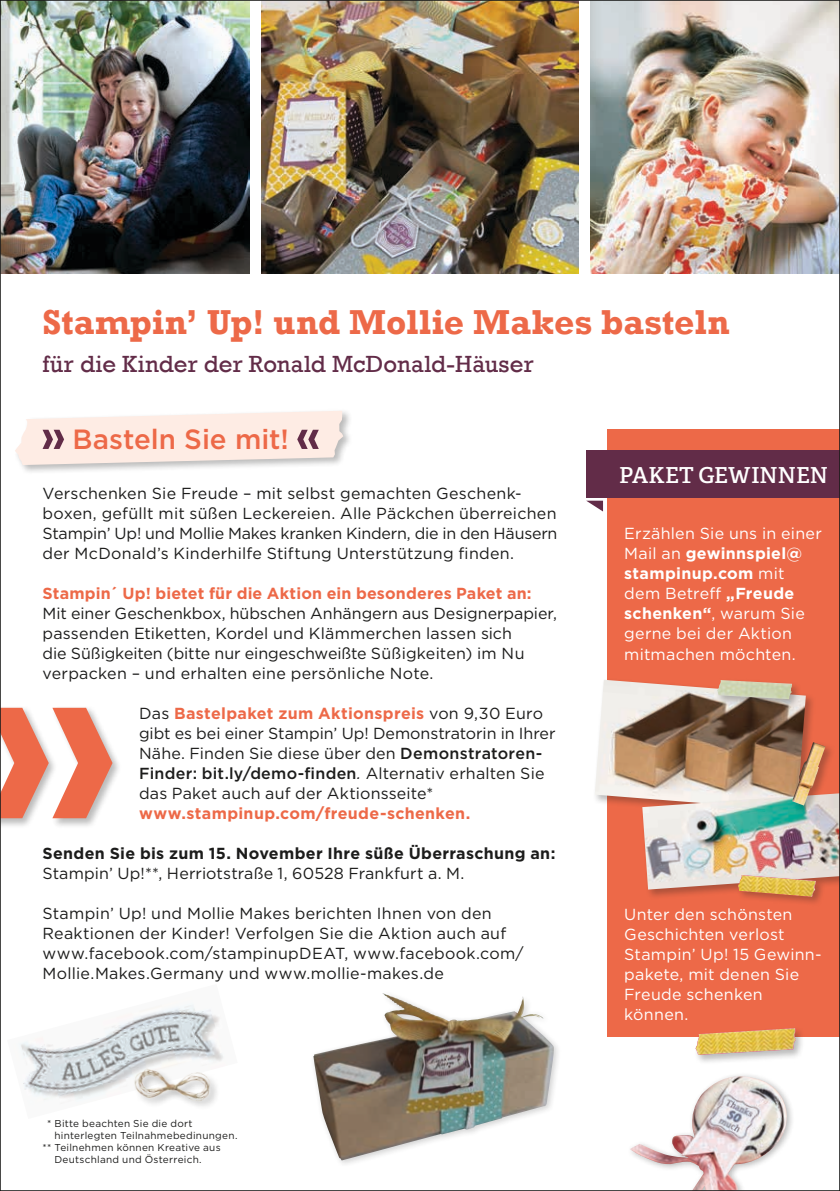
<style>
.page{position:relative;width:840px;height:1191px;background:#fff}
.page>*{position:absolute;margin:0;border:0;box-sizing:border-box;transform-origin:0 0}
.t1{font:700 35.4px "Rockwell";color:#ed6948}
.t2{font:500 27.8px "Gotham";color:#ed6948}
.t3{font:24px "Rockwell";color:#622c48}
.t4{font:600 22px "Adelle";color:#fff}
.t5{font:16px/20px "Gotham";letter-spacing:.01em;color:#1c1c1b}
.t6{font:16px/20px "Gotham";letter-spacing:.015em;color:#fff}
.t7{font:700 16px "Gotham";letter-spacing:.015em;color:#ed6948}
.t8{font:700 16px "Gotham";letter-spacing:.02em;color:#1c1c1b}
.t9{font:10px "Gotham";letter-spacing:.025em;color:#1c1c1b}
.s1{font-weight:700;color:#ed6948}
.s2{font-weight:500}
.s3{font-style:italic}
.s4{font-weight:700}
</style>
<div class="page">
<div style="left:13px;top:408px;width:340px;height:67px;background:#1c1c1b;opacity:.3"></div>
<img style="left:590px;top:2px;width:247px;height:272px">
<img style="left:261px;top:2px;width:317px;height:272px">
<img style="left:2px;top:2px;width:247px;height:272px">
<div style="left:607px;top:429px;width:232px;height:607px;background:#ed6948"></div>
<img style="left:630px;top:1076px;width:157px;height:113px">
<div style="left:586px;top:451px;width:253px;height:47px;background:#622c48"></div>
<svg style="left:587px;top:501px;width:15px;height:10px"></svg>
<div style="left:593px;top:678px;width:222px;height:142px;background:#1c1c1b;opacity:.3"></div>
<img style="left:594px;top:679px;width:211px;height:131px">
<div style="left:640px;top:791px;width:199px;height:108px;background:#1c1c1b;opacity:.3"></div>
<img style="left:642px;top:793px;width:195px;height:96px">
<img style="left:19px;top:1004px;width:205px;height:100px">
<img style="left:128px;top:1057px;width:93px;height:49px">
<div style="left:693px;top:1026px;width:111px;height:38px;background:#1c1c1b;opacity:.3"></div>
<img style="left:695px;top:1028px;width:100px;height:26px">
<div style="left:789px;top:740px;width:45px;height:75px;background:#1c1c1b;opacity:.3"></div>
<img style="left:791px;top:742px;width:34px;height:63px">
<div style="left:0;top:705px;width:122px;height:123px;background:#1c1c1b;opacity:.3"></div>
<svg style="left:2px;top:708px;width:110px;height:110px"></svg>
<div style="left:714px;top:678px;width:87px;height:31px;background:#1c1c1b;opacity:.3"></div>
<img style="left:716px;top:680px;width:75px;height:19px">
<svg style="left:15px;top:411px;width:328px;height:54px;background:#f6e6e0"></svg>
<img style="left:313px;top:994px;width:241px;height:166px">
<div style="left:736px;top:873px;width:89px;height:33px;background:#1c1c1b;opacity:.3"></div>
<img style="left:737px;top:875px;width:78px;height:22px">
<h1 class="t1" style="left:43px;top:300px;width:688px">Stampin’ Up! und Mollie Makes basteln</h1>
<h3 class="t3" style="left:43px;top:350px;width:492px">für die Kinder der Ronald McDonald-Häuser</h3>
<h2 class="t2" style="left:72px;top:421px;width:218px">Basteln Sie mit!</h2>
<p class="t5" style="left:43px;top:482px;width:516px">Verschenken Sie Freude – mit selbst gemachten Geschenk&shy;boxen, gefüllt mit süßen Leckereien. Alle Päckchen überreichen Stampin’ Up! und Mollie Makes kranken Kindern, die in den Häusern der McDonald’s Kinderhilfe Stiftung Unterstützung finden.</p>
<p class="t7" style="left:43px;top:582px;width:490px">Stampin´ Up! bietet für die Aktion ein besonderes Paket an:</p>
<p class="t5" style="left:43px;top:602px;width:515px">Mit einer Geschenkbox, hübschen Anhängern aus Designerpapier, passenden Etiketten, Kordel und Klämmerchen lassen sich<br>die Süßigkeiten (bitte nur eingeschweißte Süßigkeiten) im Nu verpacken – und erhalten eine persönliche Note.</p>
<p class="t5" style="left:139px;top:702px;width:418px">Das <span class="s1">Bastelpaket zum Aktionspreis</span> von 9,30 Euro gibt es bei einer Stampin’ Up! Demonstratorin in Ihrer Nähe. Finden Sie diese über den <span class="s2">Demonstratoren-Finder: bit.ly/demo-finden</span><span class="s3">.</span> Alternativ erhalten Sie das Paket auch auf der Aktionsseite*</p>
<p class="t7" style="left:139px;top:802px;width:332px">www.stampinup.com/freude-schenken.</p>
<p class="t8" style="left:43px;top:842px;width:514px">Senden Sie bis zum 15. November Ihre süße Überraschung an:</p>
<p class="t5" style="left:43px;top:862px;width:423px">Stampin’ Up!**, Herriotstraße 1, 60528 Frankfurt a. M.</p>
<p class="t5" style="left:43px;top:902px;width:482px">Stampin’ Up! und Mollie Makes berichten Ihnen von den Reaktionen der Kinder! Verfolgen Sie die Aktion auch auf www.facebook.com/stampinupDEAT, www.facebook.com/ Mollie.Makes.Germany und www.mollie-makes.de</p>
<p class="t9" style="left:47px;top:1116px;width:147px">* Bitte beachten Sie die dort</p>
<p class="t9" style="left:54px;top:1128px;width:184px">hinterlegten Teilnahmebedinungen.</p>
<p class="t9" style="left:43px;top:1140px;width:179px">** Teilnehmen können Kreative aus</p>
<p class="t9" style="left:54px;top:1152px;width:149px">Deutschland und Österreich.</p>
<h3 class="t4" style="left:618px;top:461px;width:210px">PAKET GEWINNEN</h3>
<p class="t6" style="left:624px;top:523px;width:199px">Erzählen Sie uns in einer<br>Mail an <span class="s4">gewinnspiel@ stampinup.com</span> mit dem Betreff <span class="s4">„Freude schenken“</span>, warum Sie gerne bei der Aktion mitmachen möchten.</p>
<p class="t6" style="left:624px;top:903px;width:199px">Unter den schönsten<br>Geschichten verlost<br>Stampin’ Up! 15 Gewinn&shy;pakete, mit denen Sie<br>Freude schenken können.</p>
</div>
